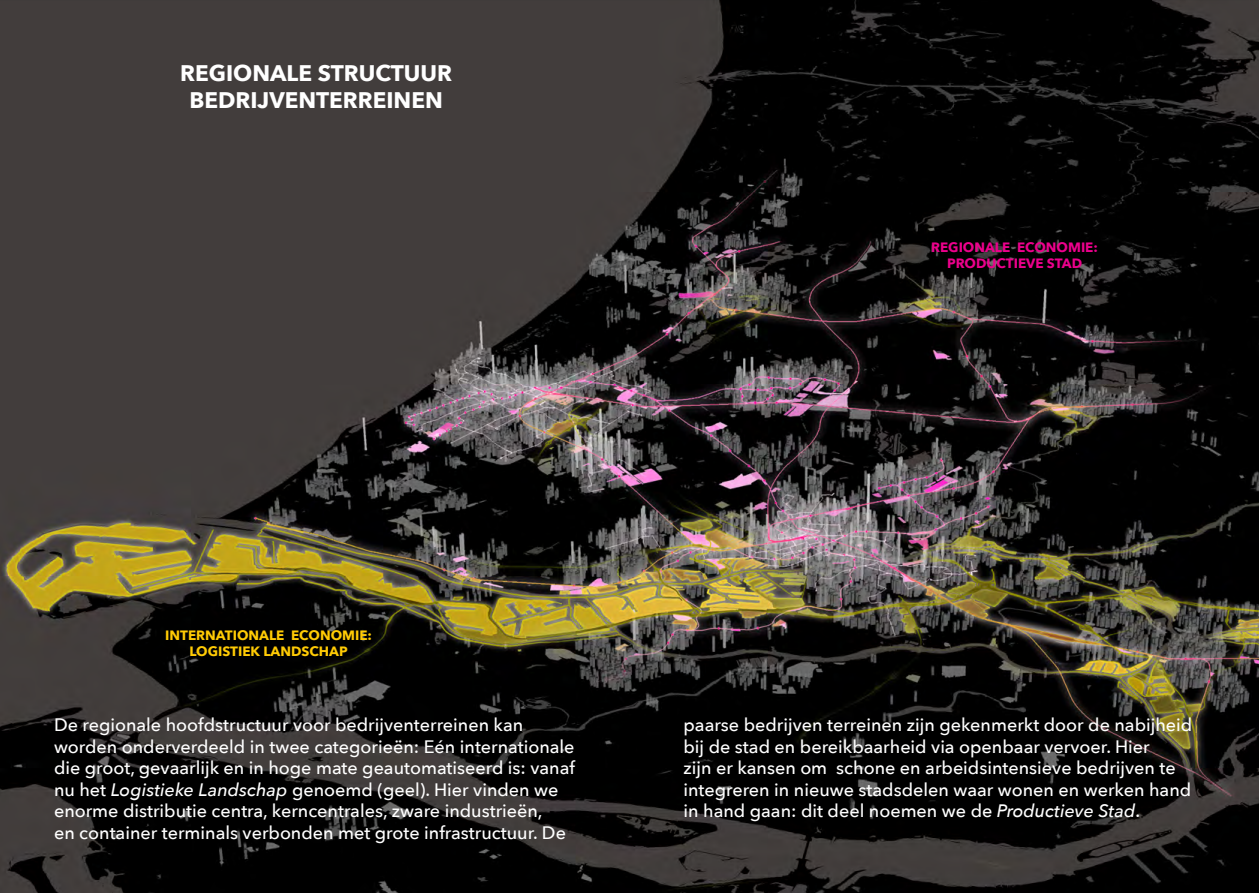
<style>
.page{position:relative;width:1259px;height:893px;background:#fff}
.page>*{position:absolute;margin:0;border:0;box-sizing:border-box;transform-origin:0 0}
.t1{font:700 22.5px "Avenir Next";color:#fff}
.t2{font:500 18px/21.6px "Avenir Next";color:#fff}
.t3{font:700 13.5px "Avenir Next";color:#ffcb05}
.t4{font:700 13.5px "Avenir Next";color:#ec008c}
.s1{font-style:italic}
</style>
<div class="page">
<img style="left:0;top:0;width:1259px;height:893px">
<p class="t1" style="left:180px;top:53px;width:273px">REGIONALE STRUCTUUR</p>
<p class="t1" style="left:189px;top:80px;width:255px">BEDRIJVENTERREINEN</p>
<p class="t3" style="left:165px;top:624px;width:208px">INTERNATIONALE ECONOMIE:</p>
<p class="t3" style="left:190px;top:640px;width:160px">LOGISTIEK LANDSCHAP</p>
<p class="t4" style="left:931px;top:235px;width:168px">REGIONALE ECONOMIE:</p>
<p class="t4" style="left:947px;top:252px;width:137px">PRODUCTIEVE STAD</p>
<p class="t2" style="left:54px;top:713px;width:522px">De regionale hoofdstructuur voor bedrijventerreinen kan worden onderverdeeld in twee categorieën: Eén internationale die groot, gevaarlijk en in hoge mate geautomatiseerd is: vanaf nu het <span class="s1">Logistieke Landschap</span> genoemd (geel). Hier vinden we enorme distributie centra, kerncentrales, zware industrieën,<br>en container terminals verbonden met grote infrastructuur. De</p>
<p class="t2" style="left:683px;top:713px;width:510px">paarse bedrijven terreinen zijn gekenmerkt door de nabijheid bij de stad en bereikbaarheid via openbaar vervoer. Hier<br>zijn er kansen om schone en arbeidsintensieve bedrijven te integreren in nieuwe stadsdelen waar wonen en werken hand in hand gaan: dit deel noemen we de <span class="s1">Productieve Stad</span>.</p>
</div>
